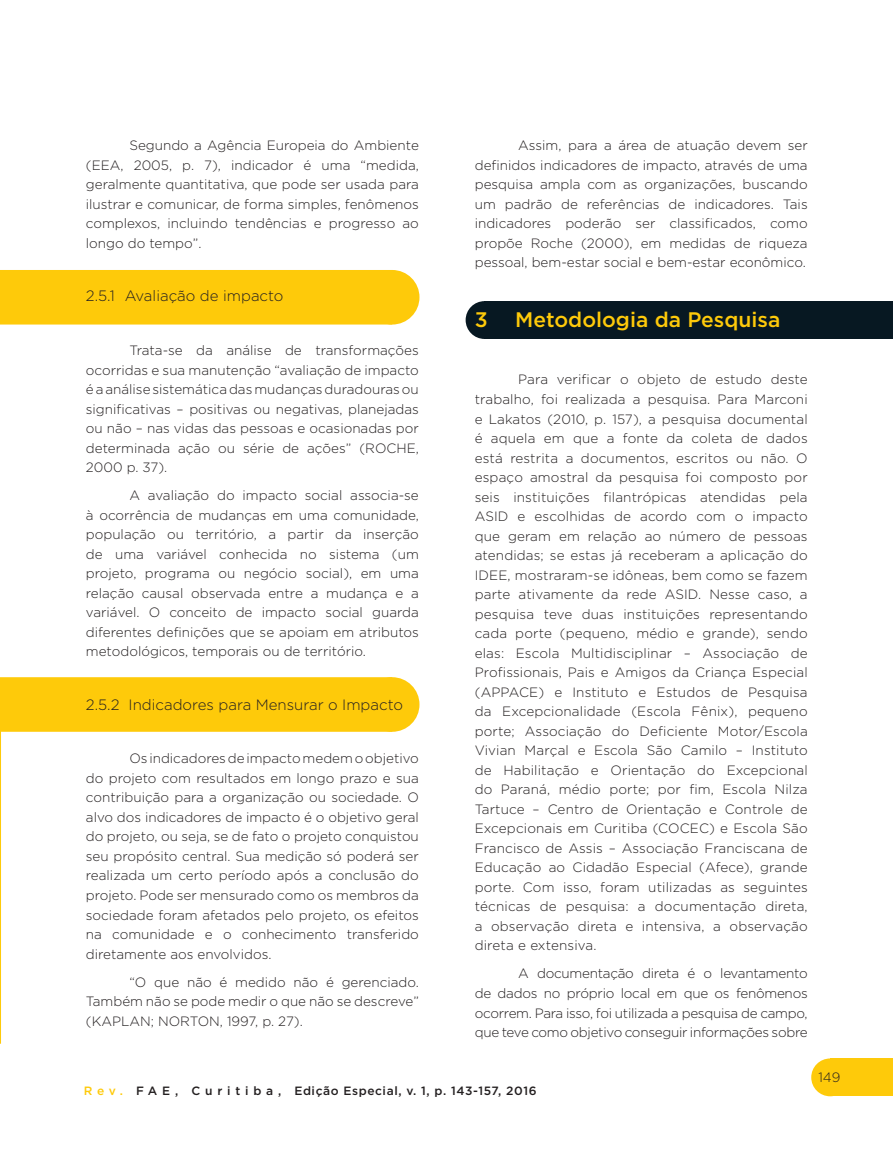
<style>
.page{position:relative;width:893px;height:1149px;background:#fff}
.page>*{position:absolute;margin:0;border:0;box-sizing:border-box;transform-origin:0 0}
.T1_copy{font:500 21px "Gotham";color:#feca0a}
.T2{font:300 15px "Gotham";color:#231f20}
.Texto_PN{font:300 13.5px/19.5px "Gotham";color:#231f20;text-align:justify}
.t1{font:500 12px "Gotham";letter-spacing:.05em;color:#231f20}
.s1{color:#feca0a}
</style>
<div class="page">
<div style="left:830px;top:1058px;width:63px;height:37px;background:#feca0a"></div>
<div style="left:811px;top:1058px;width:38px;height:37px;background:#feca0a;border-radius:50%"></div>
<svg style="left:0;top:731px;width:2px;height:313px"></svg>
<div style="left:484px;top:301px;width:409px;height:38px;background:#071822"></div>
<div style="left:466px;top:301px;width:37px;height:38px;background:#071822;border-radius:50%"></div>
<div style="left:0;top:270px;width:392px;height:54px;background:#feca0a"></div>
<div style="left:365px;top:270px;width:54px;height:54px;background:#feca0a;border-radius:50%"></div>
<div style="left:0;top:677px;width:392px;height:54px;background:#feca0a"></div>
<div style="left:365px;top:677px;width:54px;height:54px;background:#feca0a;border-radius:50%"></div>
<p class="Texto_PN" style="left:86px;top:135px;width:334px;text-indent:43px">Segundo a Agência Europeia do Ambiente (EEA, 2005, p. 7), indicador é uma “medida, geralmente quantitativa, que pode ser usada para ilustrar e comunicar, de forma simples, fenômenos complexos, incluindo tendências e progresso ao longo do tempo”.</p>
<p class="T2" style="left:86px;top:288px;width:199px">2.5.1 Avaliação de impacto</p>
<p class="Texto_PN" style="left:86px;top:340px;width:334px;text-indent:43px">Trata-se da análise de transformações ocorridas e sua manutenção “avaliação de impacto é a análise sistemática das mudanças duradouras ou significativas – positivas ou negativas, planejadas ou não – nas vidas das pessoas e ocasionadas por determinada ação ou série de ações” (ROCHE, 2000 p. 37).</p>
<p class="Texto_PN" style="left:86px;top:485px;width:334px;text-indent:43px">A avaliação do impacto social associa-se à ocorrência de mudanças em uma comunidade, população ou território, a partir da inserção de uma variável conhecida no sistema (um projeto, programa ou negócio social), em uma relação causal observada entre a mudança e a variável. O conceito de impacto social guarda diferentes definições que se apoiam em atributos metodológicos, temporais ou de território.</p>
<p class="T2" style="left:86px;top:696px;width:319px">2.5.2 Indicadores para Mensurar o Impacto</p>
<p class="Texto_PN" style="left:86px;top:748px;width:334px;text-indent:43px">Os indicadores de impacto medem o objetivo do projeto com resultados em longo prazo e sua contribuição para a organização ou sociedade. O alvo dos indicadores de impacto é o objetivo geral do projeto, ou seja, se de fato o projeto conquistou seu propósito central. Sua medição só poderá ser realizada um certo período após a conclusão do projeto. Pode ser mensurado como os membros da sociedade foram afetados pelo projeto, os efeitos na comunidade e o conhecimento transferido diretamente aos envolvidos.</p>
<p class="Texto_PN" style="left:86px;top:971px;width:334px;text-indent:43px">“O que não é medido não é gerenciado.<br>Também não se pode medir o que não se descreve” (KAPLAN; NORTON, 1997, p. 27).</p>
<p class="Texto_PN" style="left:475px;top:135px;width:334px;text-indent:44px">Assim, para a área de atuação devem ser definidos indicadores de impacto, através de uma pesquisa ampla com as organizações, buscando um padrão de referências de indicadores. Tais indicadores poderão ser classificados, como propõe Roche (2000), em medidas de riqueza pessoal, bem-estar social e bem-estar econômico.</p>
<p class="T1_copy" style="left:475px;top:307px;width:14px">3</p>
<p class="T1_copy" style="left:515px;top:307px;width:267px">Metodologia da Pesquisa</p>
<p class="Texto_PN" style="left:475px;top:369px;width:334px;text-indent:44px">Para verificar o objeto de estudo deste trabalho, foi realizada a pesquisa. Para Marconi e Lakatos (2010, p. 157), a pesquisa documental é aquela em que a fonte da coleta de dados está restrita a documentos, escritos ou não. O espaço amostral da pesquisa foi composto por seis instituições filantrópicas atendidas pela ASID e escolhidas de acordo com o impacto que geram em relação ao número de pessoas atendidas; se estas já receberam a aplicação do IDEE, mostraram-se idôneas, bem como se fazem parte ativamente da rede ASID. Nesse caso, a pesquisa teve duas instituições representando cada porte (pequeno, médio e grande), sendo elas: Escola Multidisciplinar – Associação de Profissionais, Pais e Amigos da Criança Especial (APPACE) e Instituto e Estudos de Pesquisa da Excepcionalidade (Escola Fênix), pequeno porte; Associação do Deficiente Motor/Escola Vivian Marçal e Escola São Camilo – Instituto de Habilitação e Orientação do Excepcional do Paraná, médio porte; por fim, Escola Nilza Tartuce – Centro de Orientação e Controle de Excepcionais em Curitiba (COCEC) e Escola São Francisco de Assis – Associação Franciscana de Educação ao Cidadão Especial (Afece), grande porte. Com isso, foram utilizadas as seguintes técnicas de pesquisa: a documentação direta, a observação direta e intensiva, a observação direta e extensiva.</p>
<p class="Texto_PN" style="left:475px;top:963px;width:334px;text-indent:44px">A documentação direta é o levantamento de dados no próprio local em que os fenômenos ocorrem. Para isso, foi utilizada a pesquisa de campo, que teve como objetivo conseguir informações sobre</p>
<p class="t1" style="left:84px;top:1083px;width:454px"><span class="s1">R e v .</span> F A E , C u r i t i b a , Edição Especial, v. 1, p. 143-157, 2016</p>
<p class="Texto_PN" style="left:818px;top:1067px;width:24px">149</p>
</div>
